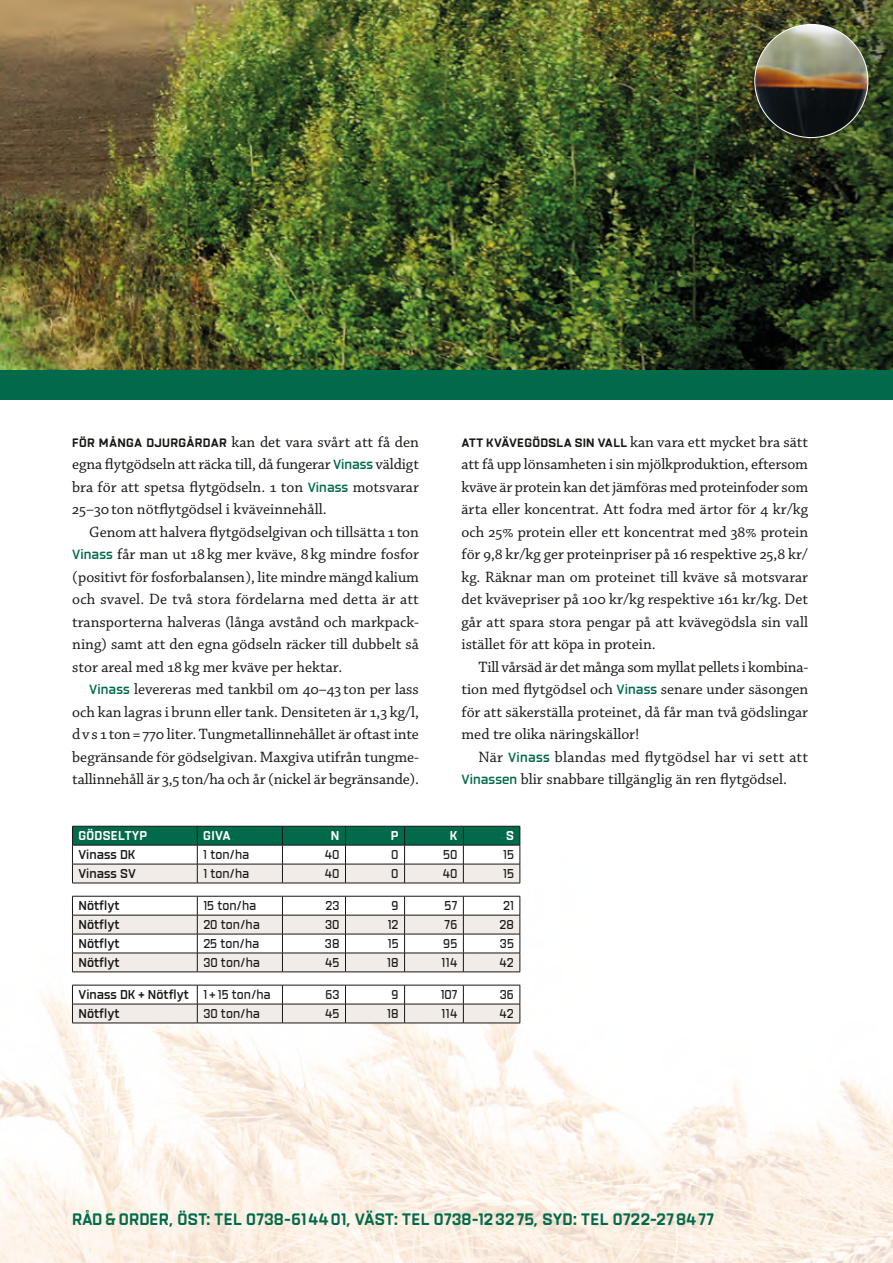
<style>
.page{position:relative;width:893px;height:1263px;background:#fff}
.page>*{position:absolute;margin:0;border:0;box-sizing:border-box;transform-origin:0 0}
.t1{font:700 16.5px "Revx Neue R";letter-spacing:.02em;color:#006a4b}
.t2{font:15.75px/22.5px "Chaparral Pro";color:#171715;text-align:justify}
.t3{font:500 12.75px "Revx Neue R";color:#171715}
.t4{font:600 12.75px "Revx Neue R";color:#171715}
.t5{font:700 12.75px "Revx Neue R";letter-spacing:.02em;color:#fff}
.s1{font-family:"Revx Neue R";font-weight:700;font-size:12.15px}
.s2{font-family:"Revx Neue R";font-weight:600;font-size:13.35px;color:#006a4b}
.s3{font-weight:500}
</style>
<div class="page">
<img style="left:0;top:825px;width:893px;height:438px">
<img style="left:0;top:0;width:893px;height:370px">
<div style="left:0;top:370px;width:893px;height:30px;background:#006a4b"></div>
<svg style="left:72px;top:884px;width:448px;height:139px"></svg>
<hr style="left:282px;top:915px;width:63px;height:1px;background:#171715">
<hr style="left:345px;top:915px;width:60px;height:1px;background:#171715">
<hr style="left:405px;top:915px;width:58px;height:1px;background:#171715">
<hr style="left:463px;top:915px;width:57px;height:1px;background:#171715">
<hr style="left:282px;top:934px;width:63px;height:1px;background:#171715">
<hr style="left:345px;top:934px;width:60px;height:1px;background:#171715">
<hr style="left:405px;top:934px;width:58px;height:1px;background:#171715">
<hr style="left:463px;top:934px;width:57px;height:1px;background:#171715">
<hr style="left:282px;top:953px;width:63px;height:1px;background:#171715">
<svg style="left:282px;top:897px;width:1px;height:75px"></svg>
<hr style="left:345px;top:953px;width:60px;height:1px;background:#171715">
<svg style="left:345px;top:897px;width:1px;height:75px"></svg>
<hr style="left:405px;top:953px;width:58px;height:1px;background:#171715">
<svg style="left:404px;top:897px;width:1px;height:75px"></svg>
<hr style="left:463px;top:953px;width:57px;height:1px;background:#171715">
<svg style="left:463px;top:897px;width:1px;height:75px"></svg>
<svg style="left:520px;top:896px;width:1px;height:76px"></svg>
<hr style="left:72px;top:1004px;width:125px;height:1px;background:#171715">
<hr style="left:197px;top:1004px;width:85px;height:1px;background:#171715">
<hr style="left:282px;top:1004px;width:63px;height:1px;background:#171715">
<svg style="left:282px;top:986px;width:1px;height:37px"></svg>
<hr style="left:345px;top:1004px;width:60px;height:1px;background:#171715">
<svg style="left:345px;top:986px;width:1px;height:37px"></svg>
<hr style="left:405px;top:1004px;width:58px;height:1px;background:#171715">
<svg style="left:404px;top:986px;width:1px;height:37px"></svg>
<hr style="left:463px;top:1004px;width:57px;height:1px;background:#171715">
<svg style="left:463px;top:986px;width:1px;height:37px"></svg>
<svg style="left:520px;top:985px;width:1px;height:38px"></svg>
<hr style="left:282px;top:1023px;width:63px;height:1px;background:#171715">
<hr style="left:345px;top:1023px;width:60px;height:1px;background:#171715">
<hr style="left:405px;top:1023px;width:58px;height:1px;background:#171715">
<hr style="left:463px;top:1023px;width:57px;height:1px;background:#171715">
<svg style="left:72px;top:826px;width:449px;height:57px"></svg>
<hr style="left:72px;top:915px;width:125px;height:1px;background:#171715">
<hr style="left:197px;top:915px;width:85px;height:1px;background:#171715">
<hr style="left:72px;top:934px;width:125px;height:1px;background:#171715">
<hr style="left:197px;top:934px;width:85px;height:1px;background:#171715">
<hr style="left:72px;top:953px;width:125px;height:1px;background:#171715">
<svg style="left:72px;top:897px;width:1px;height:75px"></svg>
<hr style="left:197px;top:953px;width:85px;height:1px;background:#171715">
<svg style="left:197px;top:897px;width:1px;height:75px"></svg>
<svg style="left:72px;top:986px;width:1px;height:37px"></svg>
<svg style="left:197px;top:986px;width:1px;height:37px"></svg>
<hr style="left:72px;top:1023px;width:125px;height:1px;background:#171715">
<hr style="left:197px;top:1023px;width:85px;height:1px;background:#171715">
<hr style="left:72px;top:883px;width:125px;height:1px;background:#171715">
<hr style="left:197px;top:883px;width:85px;height:1px;background:#171715">
<hr style="left:282px;top:883px;width:63px;height:1px;background:#171715">
<hr style="left:345px;top:883px;width:60px;height:1px;background:#171715">
<hr style="left:405px;top:883px;width:58px;height:1px;background:#171715">
<hr style="left:463px;top:883px;width:57px;height:1px;background:#171715">
<hr style="left:72px;top:896px;width:125px;height:1px;background:#171715">
<hr style="left:197px;top:896px;width:85px;height:1px;background:#171715">
<hr style="left:282px;top:896px;width:63px;height:1px;background:#171715">
<hr style="left:345px;top:896px;width:60px;height:1px;background:#171715">
<hr style="left:405px;top:896px;width:58px;height:1px;background:#171715">
<hr style="left:463px;top:896px;width:57px;height:1px;background:#171715">
<hr style="left:72px;top:972px;width:125px;height:1px;background:#171715">
<hr style="left:197px;top:972px;width:85px;height:1px;background:#171715">
<hr style="left:282px;top:972px;width:63px;height:1px;background:#171715">
<hr style="left:345px;top:972px;width:60px;height:1px;background:#171715">
<hr style="left:405px;top:972px;width:58px;height:1px;background:#171715">
<hr style="left:463px;top:972px;width:57px;height:1px;background:#171715">
<hr style="left:72px;top:985px;width:125px;height:1px;background:#171715">
<hr style="left:197px;top:985px;width:85px;height:1px;background:#171715">
<hr style="left:282px;top:985px;width:63px;height:1px;background:#171715">
<hr style="left:345px;top:985px;width:60px;height:1px;background:#171715">
<hr style="left:405px;top:985px;width:58px;height:1px;background:#171715">
<hr style="left:463px;top:985px;width:57px;height:1px;background:#171715">
<div style="left:750px;top:21px;width:123px;height:123px;background:#171715;opacity:.45"></div>
<img style="left:755px;top:24px;width:113px;height:114px;border-radius:57px">
<p class="t2" style="left:72px;top:431px;width:348px"><span class="s1">FÖR MÅNGA DJURGÅRDAR</span> kan det vara svårt att få den egna flytgödseln att räcka till, då fungerar <span class="s2">Vinass</span> väldigt bra för att spetsa flytgödseln. 1 ton <span class="s2">Vinass</span> motsvarar 25–30ton nötflytgödsel i kväveinnehåll.</p>
<p class="t2" style="left:72px;top:521px;width:348px;text-indent:17px">Genom att halvera flytgödselgivan och tillsätta 1 ton <span class="s2">Vinass</span> får man ut 18kg mer kväve, 8kg mindre fosfor (positivt för fosforbalansen), lite mindre mängd kalium och svavel. De två stora fördelarna med detta är att transporterna halveras (långa avstånd och markpack&shy;ning) samt att den egna gödseln räcker till dubbelt så stor areal med 18kg mer kväve per hektar.</p>
<p class="t2" style="left:72px;top:678px;width:348px;text-indent:17px"><span class="s2">Vinass</span> levereras med tankbil om 40–43 ton per lass och kan lagras i brunn eller tank. Densiteten är 1,3 kg/l, dvs 1 ton=770 liter. Tungmetallinnehållet är oftast inte begränsande för gödselgivan. Maxgiva utifrån tungme&shy;tallinnehåll är 3,5 ton/ha och år (nickel är begränsande).</p>
<p class="t2" style="left:461px;top:431px;width:348px"><span class="s1">ATT KVÄVEGÖDSLA SIN VALL</span> kan vara ett mycket bra sätt att få upp lönsamheten i sin mjölkproduktion, eftersom kväve är protein kan det jämföras med proteinfoder som ärta eller koncentrat. Att fodra med ärtor för 4 kr/kg och 25% protein eller ett koncentrat med 38% protein för 9,8 kr/kg ger proteinpriser på 16 respektive 25,8 kr/ kg. Räknar man om proteinet till kväve så motsvarar det kvävepriser på 100 kr/kg respektive 161 kr/kg. Det går att spara stora pengar på att kvävegödsla sin vall istället för att köpa in protein.</p>
<p class="t2" style="left:461px;top:656px;width:348px;text-indent:17px">Till vårsäd är det många som myllat pellets i kombina&shy;tion med flytgödsel och <span class="s2">Vinass</span> senare under säsongen för att säkerställa proteinet, då får man två gödslingar med tre olika näringskällor!</p>
<p class="t2" style="left:461px;top:746px;width:348px;text-indent:17px">När <span class="s2">Vinass</span> blandas med flytgödsel har vi sett att<br><span class="s2">Vinassen</span> blir snabbare tillgänglig än ren flytgödsel.</p>
<p class="t5" style="left:78px;top:828px;width:70px">GÖDSELTYP</p>
<p class="t5" style="left:203px;top:828px;width:29px">GIVA</p>
<p class="t5" style="left:331px;top:828px;width:10px">N</p>
<p class="t5" style="left:391px;top:828px;width:9px">P</p>
<p class="t5" style="left:450px;top:828px;width:9px">K</p>
<p class="t5" style="left:506px;top:828px;width:9px">S</p>
<p class="t4" style="left:78px;top:847px;width:58px">Vinass DK</p>
<p class="t3" style="left:203px;top:847px;width:48px">1 ton/ha</p>
<p class="t3" style="left:325px;top:847px;width:16px">40</p>
<p class="t3" style="left:391px;top:847px;width:9px">0</p>
<p class="t3" style="left:443px;top:847px;width:16px">50</p>
<p class="t3" style="left:503px;top:847px;width:12px">15</p>
<p class="t4" style="left:78px;top:866px;width:59px">Vinass SV</p>
<p class="t3" style="left:203px;top:866px;width:48px">1 ton/ha</p>
<p class="t3" style="left:325px;top:866px;width:16px">40</p>
<p class="t3" style="left:391px;top:866px;width:9px">0</p>
<p class="t3" style="left:443px;top:866px;width:16px">40</p>
<p class="t3" style="left:503px;top:866px;width:12px">15</p>
<p class="t4" style="left:79px;top:898px;width:43px">Nötflyt</p>
<p class="t3" style="left:203px;top:898px;width:55px">15 ton/ha</p>
<p class="t3" style="left:325px;top:898px;width:16px">23</p>
<p class="t3" style="left:392px;top:898px;width:8px">9</p>
<p class="t3" style="left:444px;top:898px;width:14px">57</p>
<p class="t3" style="left:503px;top:898px;width:12px">21</p>
<p class="t4" style="left:79px;top:917px;width:43px">Nötflyt</p>
<p class="t3" style="left:203px;top:917px;width:58px">20 ton/ha</p>
<p class="t3" style="left:325px;top:917px;width:16px">30</p>
<p class="t3" style="left:388px;top:917px;width:12px">12</p>
<p class="t3" style="left:444px;top:917px;width:15px">76</p>
<p class="t3" style="left:499px;top:917px;width:16px">28</p>
<p class="t4" style="left:79px;top:936px;width:43px">Nötflyt</p>
<p class="t3" style="left:203px;top:936px;width:58px">25 ton/ha</p>
<p class="t3" style="left:325px;top:936px;width:16px">38</p>
<p class="t3" style="left:388px;top:936px;width:12px">15</p>
<p class="t3" style="left:443px;top:936px;width:16px">95</p>
<p class="t3" style="left:500px;top:936px;width:16px">35</p>
<p class="t4" style="left:79px;top:955px;width:43px">Nötflyt</p>
<p class="t3" style="left:203px;top:955px;width:58px">30 ton/ha</p>
<p class="t3" style="left:325px;top:955px;width:16px">45</p>
<p class="t3" style="left:387px;top:955px;width:13px">18</p>
<p class="t3" style="left:441px;top:955px;width:17px">114</p>
<p class="t3" style="left:500px;top:955px;width:16px">42</p>
<p class="t4" style="left:79px;top:987px;width:194px">Vinass DK + Nötflyt <span class="s3">1+15 ton/ha</span></p>
<p class="t3" style="left:325px;top:987px;width:16px">63</p>
<p class="t3" style="left:392px;top:987px;width:8px">9</p>
<p class="t3" style="left:441px;top:987px;width:18px">107</p>
<p class="t3" style="left:500px;top:987px;width:16px">36</p>
<p class="t4" style="left:79px;top:1006px;width:43px">Nötflyt</p>
<p class="t3" style="left:203px;top:1006px;width:58px">30 ton/ha</p>
<p class="t3" style="left:325px;top:1006px;width:16px">45</p>
<p class="t3" style="left:387px;top:1006px;width:13px">18</p>
<p class="t3" style="left:441px;top:1006px;width:17px">114</p>
<p class="t3" style="left:500px;top:1006px;width:16px">42</p>
<p class="t1" style="left:72px;top:1209px;width:643px">RÅD &amp; ORDER, ÖST: TEL 0738-614401, VÄST: TEL 0738-123275, SYD: TEL 0722-278477</p>
</div>
